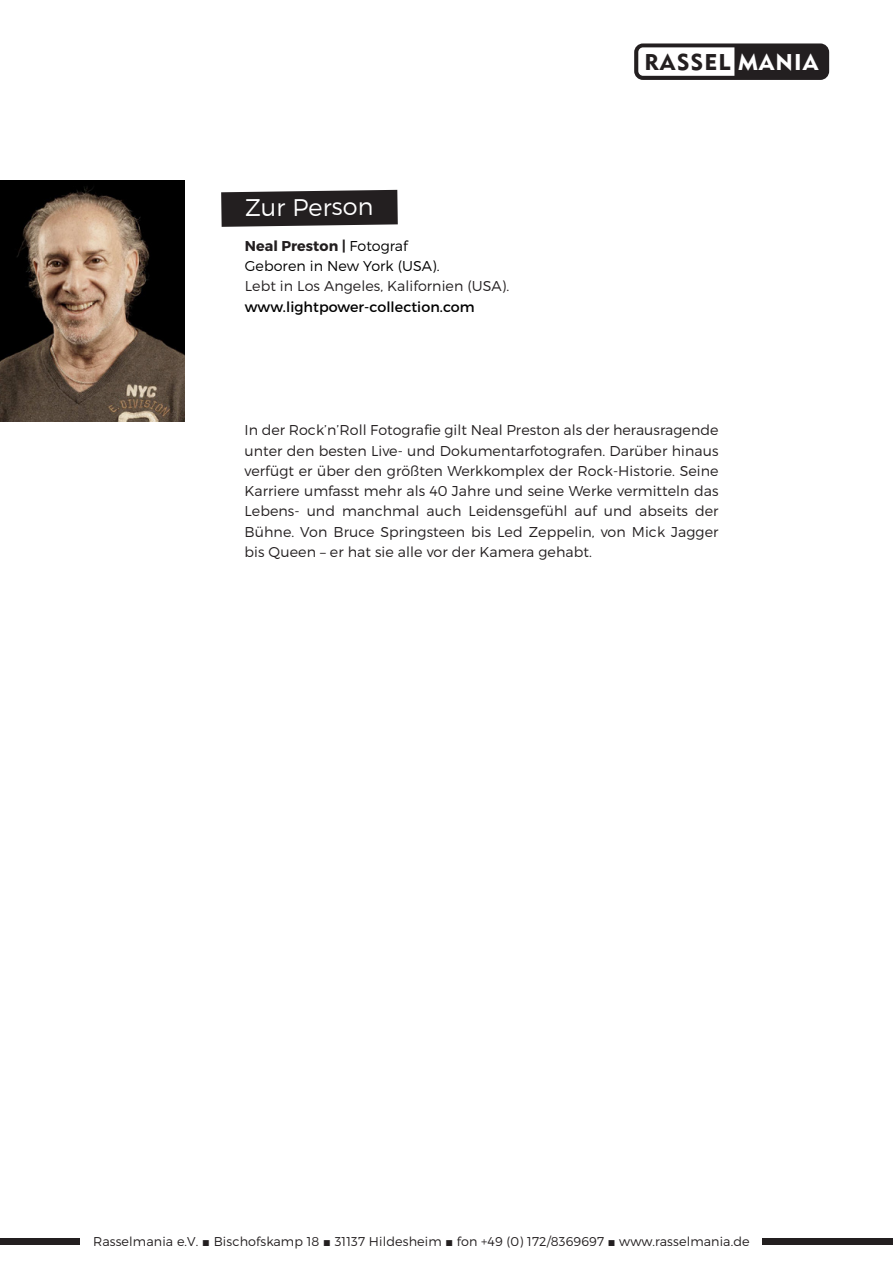
<style>
.page{position:relative;width:893px;height:1263px;background:#fff}
.page>*{position:absolute;margin:0;border:0;box-sizing:border-box;transform-origin:0 0}
.t1{font:300 24px "Montserrat";letter-spacing:-.005em;color:#fff}
.t2{font:22.5px "Geometric 415 BT Black A";letter-spacing:.055em;color:#231f20}
.t3{font:300 14.25px/20.2px "Montserrat";letter-spacing:.005em;color:#231f20;text-align:justify}
.t4{font:14.25px "Montserrat";letter-spacing:.005em;color:#000}
.t5{font:300 14.25px "Montserrat";letter-spacing:.005em;color:#000}
.t6{font:700 14.25px "Montserrat";letter-spacing:.005em;color:#231f20}
.t7{font:300 12.75px "Montserrat";letter-spacing:.01em;color:#231f20}
.s1{font-weight:300;color:#000}
.s2{color:#fff}
.s3{font-family:"Arial";font-weight:400}
</style>
<div class="page">
<img style="left:0;top:180px;width:184px;height:242px">
<svg style="left:221px;top:190px;width:177px;height:37px"></svg>
<div style="left:0;top:1239px;width:80px;height:6px;background:#231f20"></div>
<div style="left:763px;top:1239px;width:130px;height:6px;background:#231f20"></div>
<div style="left:634px;top:43px;width:195px;height:37px;background:#231f20;border-radius:9px"></div>
<svg style="left:638px;top:47px;width:96px;height:29px"></svg>
<p class="t1" style="left:245px;top:192px;width:130px">Zur Person</p>
<p class="t6" style="left:245px;top:237px;width:165px">Neal Preston | <span class="s1">Fotograf</span></p>
<p class="t5" style="left:245px;top:257px;width:196px">Geboren in New York (USA).</p>
<p class="t3" style="left:245px;top:276px;width:266px">Lebt in Los Angeles, Kalifornien (USA).</p>
<p class="t4" style="left:245px;top:298px;width:231px">www.lightpower-collection.com</p>
<p class="t2" style="left:645px;top:47px;width:175px">RASSEL <span class="s2">MANIA</span></p>
<p class="t3" style="left:244px;top:420px;width:476px">In der Rock’n’Roll Fotografie gilt Neal Preston als der herausragende unter den besten Live- und Dokumentarfotografen. Darüber hinaus verfügt er über den größten Werkkomplex der Rock-Historie. Seine Karriere umfasst mehr als 40 Jahre und seine Werke vermitteln das Lebens- und manchmal auch Leidensgefühl auf und abseits der Bühne. Von Bruce Springsteen bis Led Zeppelin, von Mick Jagger bis Queen – er hat sie alle vor der Kamera gehabt.</p>
<p class="t7" style="left:93px;top:1234px;width:658px">Rasselmania e.V. <span class="s3">■</span> Bischofskamp 18 <span class="s3">■</span> 31137 Hildesheim <span class="s3">■</span> fon +49 (0) 172/8369697 <span class="s3">■</span> www.rasselmania.de</p>
</div>
